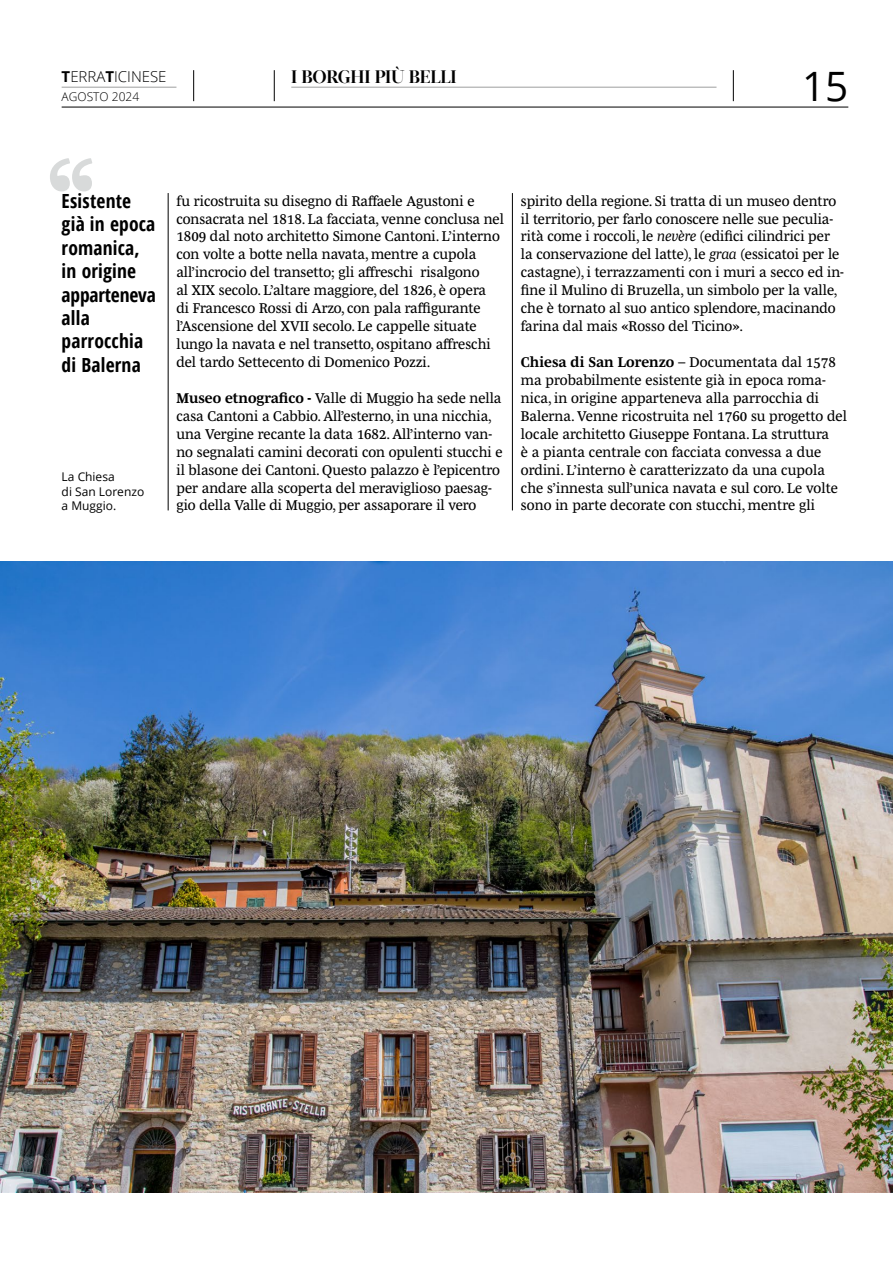
<style>
.page{position:relative;width:893px;height:1263px;background:#fff}
.page>*{position:absolute;margin:0;border:0;box-sizing:border-box;transform-origin:0 0}
.t1{font:800 106.5px "Mencken Std Text";color:#d8dada}
.t2{font:40.5px "Open Sans";color:#000}
.t3{font:700 condensed 19.5px/23.4px "Open Sans";letter-spacing:.01em;color:#000}
.t4{font:700 18px "Acta Display W04";letter-spacing:-.015em;color:#000}
.t5{font:300 15px "Open Sans";color:#000}
.t6{font:14.4px/18px "Mencken Std Text";color:#000}
.t7{font:12px/14.9px "Open Sans";color:#000}
.t8{font:300 12px "Open Sans";color:#000}
.s1{font-weight:700}
.s2{font-style:italic}
</style>
<div class="page">
<hr style="left:62px;top:107px;width:786px;height:1px;background:#000">
<hr style="left:193px;top:70px;width:1px;height:31px;background:#000">
<hr style="left:274px;top:70px;width:1px;height:31px;background:#000">
<hr style="left:733px;top:70px;width:1px;height:31px;background:#000">
<hr style="left:62px;top:87px;width:114px;height:1px;background:#9d9e9e">
<hr style="left:291px;top:87px;width:425px;height:1px;background:#9d9e9e">
<hr style="left:168px;top:193px;width:1px;height:317px;background:#000">
<hr style="left:512px;top:193px;width:1px;height:317px;background:#000">
<img style="left:0;top:561px;width:893px;height:632px">
<p class="t5" style="left:62px;top:66px;width:106px"><span class="s1">T</span>ERRA<span class="s1">T</span>ICINESE</p>
<p class="t4" style="left:291px;top:66px;width:167px">I BORGHI PIÙ BELLI</p>
<p class="t8" style="left:62px;top:89px;width:79px">AGOSTO 2024</p>
<h2 class="t2" style="left:802px;top:59px;width:48px">15</h2>
<h1 class="t1" style="left:45px;top:134px;width:53px">“</h1>
<h3 class="t3" style="left:62px;top:189px;width:96px">Esistente già in epoca romanica, in origine apparteneva alla parrocchia di Balerna</h3>
<p class="t7" style="left:62px;top:469px;width:84px">La Chiesa<br>di San Lorenzo a Muggio.</p>
<p class="t6" style="left:176px;top:191px;width:329px">fu ricostruita su disegno di Raffaele Agustoni e consacrata nel 1818. La facciata, venne conclusa nel 1809 dal noto architetto Simone Cantoni. L’interno con volte a botte nella navata, mentre a cupola all’incrocio del transetto; gli affreschi risalgono<br>al XIX secolo. L’altare maggiore, del 1826, è opera<br>di Francesco Rossi di Arzo, con pala raffigurante l’Ascensione del XVII secolo. Le cappelle situate lungo la navata e nel transetto, ospitano affreschi del tardo Settecento di Domenico Pozzi.</p>
<p class="t6" style="left:176px;top:389px;width:328px"><span class="s1">Museo etnografico -</span> Valle di Muggio ha sede nella casa Cantoni a Cabbio. All’esterno, in una nicchia, una Vergine recante la data 1682. All’interno van&shy;no segnalati camini decorati con opulenti stucchi e il blasone dei Cantoni. Questo palazzo è l’epicentro per andare alla scoperta del meraviglioso paesag&shy;gio della Valle di Muggio, per assaporare il vero</p>
<p class="t6" style="left:521px;top:191px;width:325px">spirito della regione. Si tratta di un museo dentro il territorio, per farlo conoscere nelle sue peculia&shy;rità come i roccoli, le <span class="s2">nevère</span> (edifici cilindrici per la conservazione del latte), le <span class="s2">graa</span> (essicatoi per le castagne), i terrazzamenti con i muri a secco ed in&shy;fine il Mulino di Bruzella, un simbolo per la valle, che è tornato al suo antico splendore, macinando farina dal mais «Rosso del Ticino».</p>
<p class="t6" style="left:521px;top:353px;width:327px"><span class="s1">Chiesa di San Lorenzo</span> – Documentata dal 1578 ma probabilmente esistente già in epoca roma&shy;nica, in origine apparteneva alla parrocchia di Balerna. Venne ricostruita nel 1760 su progetto del locale architetto Giuseppe Fontana. La struttura<br>è a pianta centrale con facciata convessa a due ordini. L’interno è caratterizzato da una cupola che s’innesta sull’unica navata e sul coro. Le volte sono in parte decorate con stucchi, mentre gli</p>
</div>
